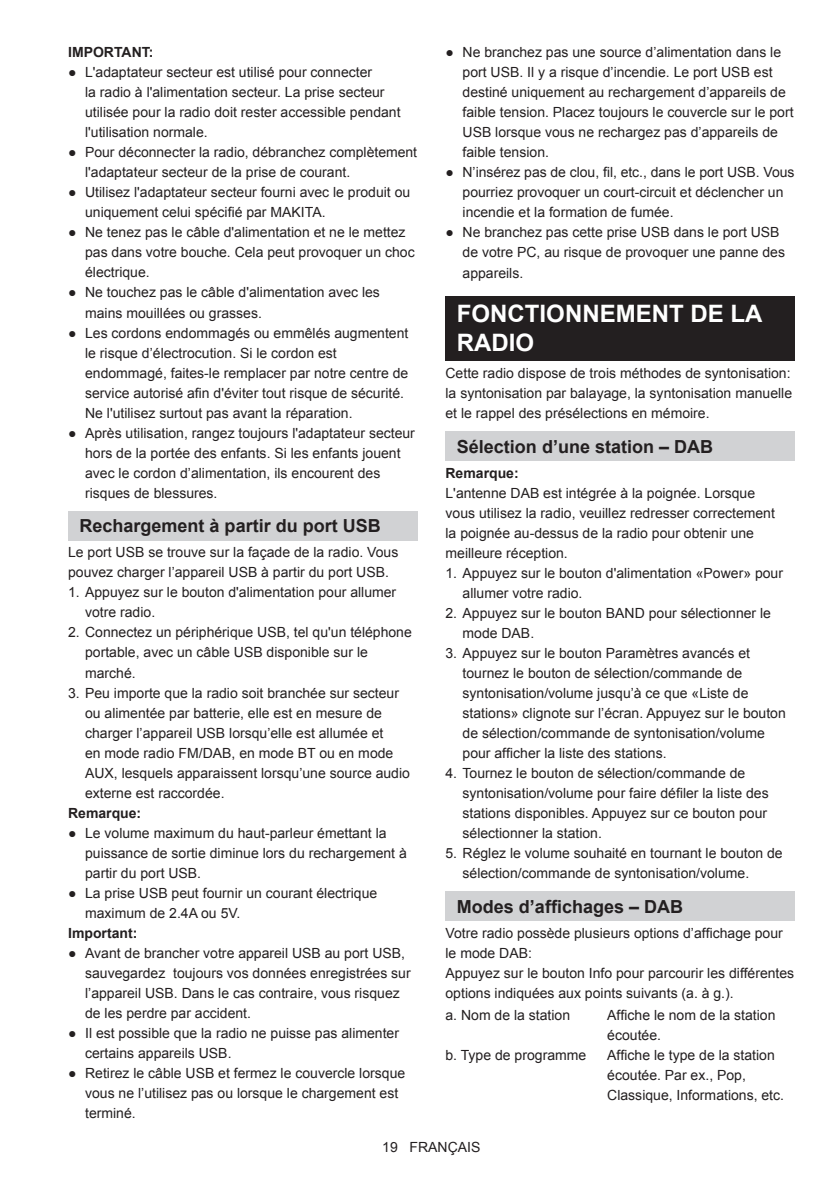
<style>
.page{position:relative;width:840px;height:1191px;background:#fff}
.page>*{position:absolute;margin:0;border:0;box-sizing:border-box;transform-origin:0 0}
.t1{font:700 24px/28.8px "Arial";color:#fff}
.t2{font:700 18px "Arial";color:#231f20}
.t3{font:14px/20px "Arial";color:#231f20}
.t4{font:700 14px "Arial";color:#231f20}
</style>
<div class="page">
<div style="left:68px;top:511px;width:349px;height:29px;background:#d1d2d4"></div>
<div style="left:445px;top:297px;width:349px;height:64px;background:#231f20"></div>
<div style="left:445px;top:431px;width:349px;height:30px;background:#d1d2d4"></div>
<div style="left:445px;top:891px;width:349px;height:29px;background:#d1d2d4"></div>
<p class="t4" style="left:68px;top:43px;width:87px">IMPORTANT:</p>
<p class="t3" style="left:85px;top:63px;width:317px;text-indent:-17px">● L'adaptateur secteur est utilisé pour connecter<br>la radio à l'alimentation secteur. La prise secteur utilisée pour la radio doit rester accessible pendant l'utilisation normale.</p>
<p class="t3" style="left:85px;top:143px;width:333px;text-indent:-17px">● Pour déconnecter la radio, débranchez complètement l'adaptateur secteur de la prise de courant.</p>
<p class="t3" style="left:85px;top:183px;width:326px;text-indent:-17px">● Utilisez l'adaptateur secteur fourni avec le produit ou uniquement celui spécifié par MAKITA.</p>
<p class="t3" style="left:85px;top:223px;width:331px;text-indent:-17px">● Ne tenez pas le câble d'alimentation et ne le mettez pas dans votre bouche. Cela peut provoquer un choc électrique.</p>
<p class="t3" style="left:85px;top:283px;width:296px;text-indent:-17px">● Ne touchez pas le câble d'alimentation avec les mains mouillées ou grasses.</p>
<p class="t3" style="left:85px;top:323px;width:324px;text-indent:-17px">● Les cordons endommagés ou emmêlés augmentent le risque d’électrocution. Si le cordon est endommagé, faites-le remplacer par notre centre de service autorisé afin d'éviter tout risque de sécurité.<br>Ne l'utilisez surtout pas avant la réparation.</p>
<p class="t3" style="left:85px;top:423px;width:331px;text-indent:-17px">● Après utilisation, rangez toujours l'adaptateur secteur hors de la portée des enfants. Si les enfants jouent avec le cordon d’alimentation, ils encourent des risques de blessures.</p>
<p class="t2" style="left:79px;top:514px;width:303px">Rechargement à partir du port USB</p>
<p class="t3" style="left:68px;top:542px;width:331px">Le port USB se trouve sur la façade de la radio. Vous pouvez charger l’appareil USB à partir du port USB.</p>
<p class="t3" style="left:85px;top:582px;width:312px;text-indent:-17px">1. Appuyez sur le bouton d'alimentation pour allumer votre radio.</p>
<p class="t3" style="left:85px;top:622px;width:328px;text-indent:-17px">2. Connectez un périphérique USB, tel qu'un téléphone portable, avec un câble USB disponible sur le marché.</p>
<p class="t3" style="left:85px;top:682px;width:326px;text-indent:-17px">3. Peu importe que la radio soit branchée sur secteur ou alimentée par batterie, elle est en mesure de charger l’appareil USB lorsqu’elle est allumée et<br>en mode radio FM/DAB, en mode BT ou en mode AUX, lesquels apparaissent lorsqu’une source audio externe est raccordée.</p>
<p class="t4" style="left:68px;top:803px;width:75px">Remarque:</p>
<p class="t3" style="left:85px;top:823px;width:323px;text-indent:-17px">● Le volume maximum du haut-parleur émettant la puissance de sortie diminue lors du rechargement à partir du port USB.</p>
<p class="t3" style="left:85px;top:883px;width:293px;text-indent:-17px">● La prise USB peut fournir un courant électrique maximum de 2.4A ou 5V.</p>
<p class="t4" style="left:68px;top:923px;width:71px">Important:</p>
<p class="t3" style="left:85px;top:943px;width:327px;text-indent:-17px">● Avant de brancher votre appareil USB au port USB, sauvegardez toujours vos données enregistrées sur l’appareil USB. Dans le cas contraire, vous risquez de les perdre par accident.</p>
<p class="t3" style="left:85px;top:1023px;width:315px;text-indent:-17px">● Il est possible que la radio ne puisse pas alimenter certains appareils USB.</p>
<p class="t3" style="left:85px;top:1063px;width:321px;text-indent:-17px">● Retirez le câble USB et fermez le couvercle lorsque vous ne l’utilisez pas ou lorsque le chargement est terminé.</p>
<p class="t3" style="left:462px;top:43px;width:332px;text-indent:-17px">● Ne branchez pas une source d’alimentation dans le port USB. Il y a risque d’incendie. Le port USB est destiné uniquement au rechargement d’appareils de faible tension. Placez toujours le couvercle sur le port USB lorsque vous ne rechargez pas d’appareils de faible tension.</p>
<p class="t3" style="left:462px;top:163px;width:333px;text-indent:-17px">● N’insérez pas de clou, fil, etc., dans le port USB. Vous pourriez provoquer un court-circuit et déclencher un incendie et la formation de fumée.</p>
<p class="t3" style="left:462px;top:223px;width:324px;text-indent:-17px">● Ne branchez pas cette prise USB dans le port USB de votre PC, au risque de provoquer une panne des appareils.</p>
<h1 class="t1" style="left:456px;top:300px;width:307px">FONCTIONNEMENT DE LA<br>RADIO</h1>
<p class="t3" style="left:445px;top:363px;width:348px;text-align:justify">Cette radio dispose de trois méthodes de syntonisation: la syntonisation par balayage, la syntonisation manuelle et le rappel des présélections en mémoire.</p>
<p class="t2" style="left:456px;top:434px;width:258px">Sélection d’une station – DAB</p>
<p class="t4" style="left:445px;top:463px;width:75px">Remarque:</p>
<p class="t3" style="left:445px;top:483px;width:331px">L'antenne DAB est intégrée à la poignée. Lorsque vous utilisez la radio, veuillez redresser correctement la poignée au-dessus de la radio pour obtenir une meilleure réception.</p>
<p class="t3" style="left:462px;top:563px;width:322px;text-indent:-17px">1. Appuyez sur le bouton d'alimentation «Power» pour allumer votre radio.</p>
<p class="t3" style="left:462px;top:603px;width:310px;text-indent:-17px">2. Appuyez sur le bouton BAND pour sélectionner le mode DAB.</p>
<p class="t3" style="left:462px;top:643px;width:324px;text-indent:-17px">3. Appuyez sur le bouton Paramètres avancés et tournez le bouton de sélection/commande de syntonisation/volume jusqu’à ce que «Liste de stations» clignote sur l’écran. Appuyez sur le bouton de sélection/commande de syntonisation/volume pour afficher la liste des stations.</p>
<p class="t3" style="left:462px;top:763px;width:307px;text-indent:-17px">4. Tournez le bouton de sélection/commande de syntonisation/volume pour faire défiler la liste des stations disponibles. Appuyez sur ce bouton pour sélectionner la station.</p>
<p class="t3" style="left:462px;top:843px;width:321px;text-indent:-17px">5. Réglez le volume souhaité en tournant le bouton de sélection/commande de syntonisation/volume.</p>
<p class="t2" style="left:456px;top:894px;width:228px">Modes d’affichages – DAB</p>
<p class="t3" style="left:445px;top:923px;width:350px">Votre radio possède plusieurs options d’affichage pour le mode DAB:<br>Appuyez sur le bouton Info pour parcourir les différentes options indiquées aux points suivants (a. à g.).</p>
<p class="t3" style="left:445px;top:1005px;width:126px">a. Nom de la station</p>
<p class="t3" style="left:607px;top:1005px;width:170px">Affiche le nom de la station écoutée.</p>
<p class="t3" style="left:445px;top:1045px;width:142px">b. Type de programme</p>
<p class="t3" style="left:607px;top:1045px;width:178px">Affiche le type de la station écoutée. Par ex., Pop,<br>Classique, Informations, etc.</p>
<p class="t3" style="left:382px;top:1137px;width:100px">19 FRANÇAIS</p>
</div>
